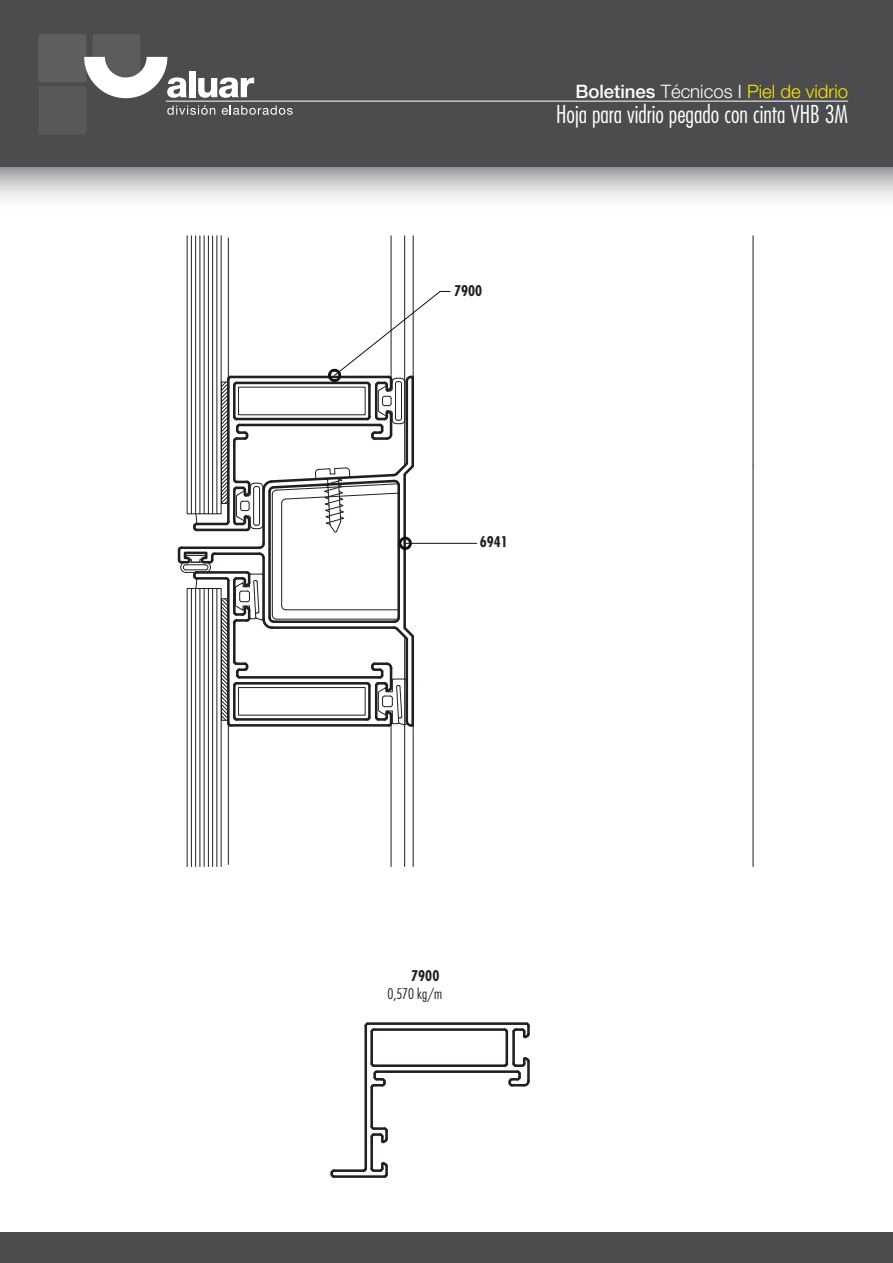
<style>
.page{position:relative;width:893px;height:1263px;background:#fff}
.page>*{position:absolute;margin:0;border:0;box-sizing:border-box;transform-origin:0 0}
.t1{font:300 condensed 24px "Futura";color:#fff}
.t2{font:300 18.6px "Helvetica Neue";color:#ffe601}
.t3{font:700 condensed 14.4px "Futura";color:#231f20}
.t4{font:300 condensed 14.4px "Futura";color:#231f20}
.s1{font-weight:500;color:#fff}
.s2{color:#fff}
</style>
<div class="page">
<svg style="left:0;top:167px;width:893px;height:33px"></svg>
<div style="left:0;top:0;width:893px;height:167px;background:#4b4c4d"></div>
<div style="left:0;top:1233px;width:893px;height:30px;background:#4b4c4d"></div>
<div style="left:38px;top:34px;width:48px;height:48px;background:#5e5f60;border-radius:2px"></div>
<div style="left:93px;top:34px;width:47px;height:48px;background:#5b5c5d;border-radius:2px"></div>
<div style="left:38px;top:86px;width:48px;height:48px;background:#575859;border-radius:2px"></div>
<hr style="left:166px;top:101px;width:682px;height:1px;background:#fff">
<svg style="left:167px;top:105px;width:48px;height:10px"></svg>
<svg style="left:222px;top:106px;width:71px;height:9px"></svg>
<svg style="left:84px;top:57px;width:103px;height:41px"></svg>
<div style="left:189px;top:71px;width:6px;height:26px;background:#fff"></div>
<svg style="left:198px;top:77px;width:56px;height:21px"></svg>
<hr style="left:370px;top:1032px;width:3px;height:31px;background:#231f20">
<hr style="left:374px;top:1064px;width:131px;height:3px;background:#231f20">
<hr style="left:374px;top:1028px;width:131px;height:3px;background:#231f20">
<hr style="left:505px;top:1032px;width:3px;height:31px;background:#231f20">
<hr style="left:512px;top:1032px;width:3px;height:31px;background:#231f20">
<svg style="left:502px;top:1055px;width:28px;height:32px"></svg>
<hr style="left:377px;top:1070px;width:140px;height:3px;background:#231f20">
<svg style="left:502px;top:1022px;width:28px;height:18px"></svg>
<hr style="left:368px;top:1022px;width:158px;height:3px;background:#231f20">
<svg style="left:364px;top:1022px;width:12px;height:12px"></svg>
<hr style="left:364px;top:1026px;width:3px;height:142px;background:#231f20">
<svg style="left:370px;top:1061px;width:17px;height:26px"></svg>
<hr style="left:334px;top:1169px;width:30px;height:3px;background:#231f20">
<hr style="left:370px;top:1087px;width:3px;height:39px;background:#231f20">
<svg style="left:330px;top:1169px;width:6px;height:9px"></svg>
<hr style="left:334px;top:1175px;width:50px;height:3px;background:#231f20">
<svg style="left:370px;top:1124px;width:18px;height:20px"></svg>
<hr style="left:370px;top:1137px;width:3px;height:31px;background:#231f20">
<svg style="left:361px;top:1160px;width:27px;height:18px"></svg>
<hr style="left:208px;top:236px;width:1px;height:278px;background:#231f20">
<hr style="left:212px;top:236px;width:1px;height:278px;background:#231f20">
<hr style="left:204px;top:236px;width:1px;height:278px;background:#231f20">
<hr style="left:216px;top:236px;width:1px;height:278px;background:#231f20">
<hr style="left:199px;top:236px;width:1px;height:278px;background:#231f20">
<hr style="left:195px;top:236px;width:1px;height:278px;background:#231f20">
<hr style="left:191px;top:236px;width:1px;height:278px;background:#231f20">
<hr style="left:199px;top:588px;width:1px;height:278px;background:#231f20">
<hr style="left:216px;top:588px;width:1px;height:278px;background:#231f20">
<hr style="left:204px;top:588px;width:1px;height:278px;background:#231f20">
<hr style="left:212px;top:588px;width:1px;height:278px;background:#231f20">
<hr style="left:208px;top:588px;width:1px;height:278px;background:#231f20">
<hr style="left:195px;top:588px;width:1px;height:278px;background:#231f20">
<hr style="left:191px;top:588px;width:1px;height:278px;background:#231f20">
<hr style="left:228px;top:238px;width:1px;height:141px;background:#231f20">
<hr style="left:404px;top:236px;width:1px;height:230px;background:#231f20">
<hr style="left:391px;top:236px;width:1px;height:143px;background:#231f20">
<hr style="left:228px;top:723px;width:1px;height:141px;background:#231f20">
<hr style="left:404px;top:636px;width:1px;height:230px;background:#231f20">
<hr style="left:391px;top:723px;width:1px;height:143px;background:#231f20">
<hr style="left:413px;top:636px;width:1px;height:230px;background:#231f20">
<hr style="left:413px;top:236px;width:1px;height:230px;background:#231f20">
<hr style="left:753px;top:466px;width:1px;height:400px;background:#231f20">
<hr style="left:753px;top:236px;width:1px;height:230px;background:#231f20">
<hr style="left:405px;top:543px;width:72px;height:1px;background:#0f1011">
<svg style="left:177px;top:291px;width:273px;height:437px"></svg>
<p class="t3" style="left:454px;top:281px;width:30px">7900</p>
<p class="t2" style="left:575px;top:80px;width:274px"><span class="s1">Boletines</span> <span class="s2">Técnicos I</span> Piel de vidrio</p>
<p class="t1" style="left:556px;top:99px;width:294px">Hoja para vidrio pegado con cinta VHB 3M</p>
<p class="t3" style="left:480px;top:533px;width:30px">6941</p>
<p class="t3" style="left:411px;top:967px;width:30px">7900</p>
<p class="t4" style="left:387px;top:985px;width:56px">0,570 kg/m</p>
</div>
